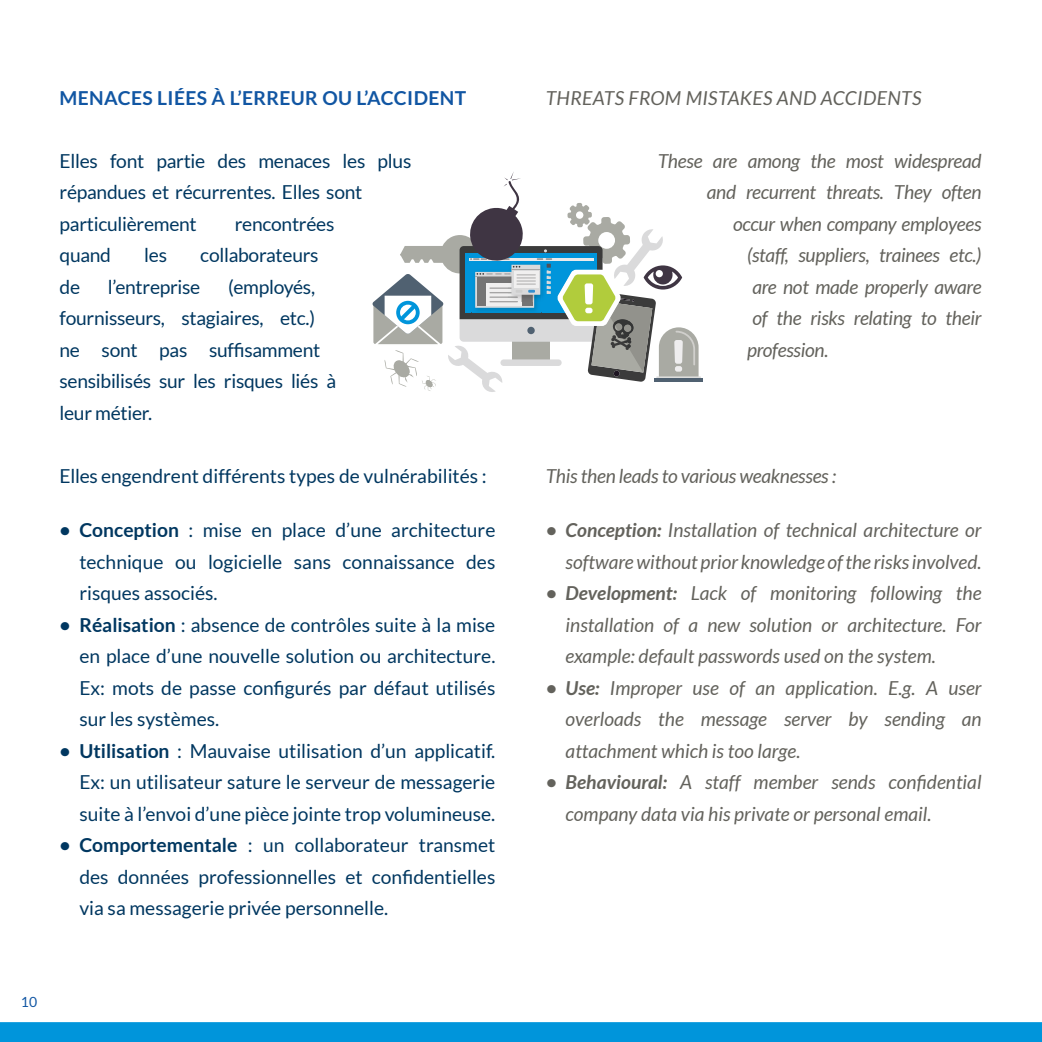
<style>
.page{position:relative;width:1042px;height:1042px;background:#fff}
.page>*{position:absolute;margin:0;border:0;box-sizing:border-box;transform-origin:0 0}
.t1{font:19.25px/31.5px "Lato";color:#003760;text-align:justify}
.t2{font:italic 19.25px/31.5px "Lato";color:#63625c;text-align:justify}
.t3{font:700 19.25px "Lato";letter-spacing:.02em;color:#1156a3}
.t4{font:italic 19.25px "Lato";letter-spacing:.02em;color:#63625c}
.t5{font:14px "Lato";color:#1156a3}
.s1{font-weight:700}
</style>
<div class="page">
<div style="left:0;top:1022px;width:1042px;height:20px;background:#0095db"></div>
<hr style="left:656px;top:376px;width:45px;height:2px;background:#dddddc">
<hr style="left:654px;top:378px;width:48px;height:4px;background:#506171">
<svg style="left:372px;top:172px;width:326px;height:220px"></svg>
<p class="t3" style="left:60px;top:88px;width:408px">MENACES LIÉES À L’ERREUR OU L’ACCIDENT</p>
<p class="t1" style="left:60px;top:145px;width:353px;text-align:left">Elles font partie des menaces les plus répandues et récurrentes. Elles sont particulièrement</p>
<p class="t1" style="left:235px;top:208px;width:101px">rencontrées</p>
<p class="t1" style="left:60px;top:240px;width:53px">quand</p>
<p class="t1" style="left:144px;top:240px;width:24px">les</p>
<p class="t1" style="left:200px;top:240px;width:120px">collaborateurs</p>
<p class="t1" style="left:60px;top:271px;width:22px">de</p>
<p class="t1" style="left:108px;top:271px;width:94px">l’entreprise</p>
<p class="t1" style="left:60px;top:271px;width:278px;text-align:left;text-indent:169px">(employés, fournisseurs, stagiaires, etc.) ne sont pas suffisamment sensibilisés sur les risques liés à leur métier.</p>
<p class="t1" style="left:60px;top:460px;width:429px">Elles engendrent différents types de vulnérabilités :</p>
<p class="t1" style="left:79px;top:515px;width:417px;text-indent:-20px"><span class="s1">• Conception</span> : mise en place d’une architecture technique ou logicielle sans connaissance des risques associés.</p>
<p class="t1" style="left:79px;top:609px;width:417px;text-indent:-20px"><span class="s1">• Réalisation</span> : absence de contrôles suite à la mise en place d’une nouvelle solution ou architecture.<br>Ex: mots de passe configurés par défaut utilisés sur les systèmes.</p>
<p class="t1" style="left:79px;top:735px;width:417px;text-indent:-20px"><span class="s1">• Utilisation</span> : Mauvaise utilisation d’un applicatif.<br>Ex: un utilisateur sature le serveur de messagerie suite à l’envoi d’une pièce jointe trop volumineuse.</p>
<p class="t1" style="left:79px;top:830px;width:417px;text-indent:-20px"><span class="s1">• Comportementale</span> : un collaborateur transmet des données professionnelles et confidentielles via sa messagerie privée personnelle.</p>
<p class="t5" style="left:21px;top:995px;width:18px">10</p>
<p class="t4" style="left:546px;top:90px;width:377px">THREATS FROM MISTAKES AND ACCIDENTS</p>
<p class="t2" style="left:658px;top:146px;width:325px">These are among the most widespread</p>
<p class="t2" style="left:707px;top:178px;width:276px">and recurrent threats. They often</p>
<p class="t2" style="left:733px;top:209px;width:250px">occur when company employees</p>
<p class="t2" style="left:747px;top:240px;width:236px">(staff, suppliers, trainees etc.)</p>
<p class="t2" style="left:752px;top:272px;width:231px">are not made properly aware</p>
<p class="t2" style="left:752px;top:304px;width:231px">of the risks relating to their</p>
<p class="t2" style="left:747px;top:335px;width:83px">profession.</p>
<p class="t2" style="left:546px;top:461px;width:292px">This then leads to various weaknesses :</p>
<p class="t2" style="left:546px;top:516px;width:437px;text-align:right"><span class="s1">• Conception:</span> Installation of technical architecture or software without prior knowledge of the risks involved.</p>
<p class="t2" style="left:565px;top:579px;width:417px;text-indent:-20px"><span class="s1">• Development:</span> Lack of monitoring following the installation of a new solution or architecture. For example: default passwords used on the system.</p>
<p class="t2" style="left:565px;top:673px;width:417px;text-indent:-20px"><span class="s1">• Use:</span> Improper use of an application. E.g. A user overloads the message server by sending an attachment which is too large.</p>
<p class="t2" style="left:565px;top:767px;width:417px;text-indent:-20px"><span class="s1">• Behavioural:</span> A staff member sends confidential company data via his private or personal email.</p>
</div>
